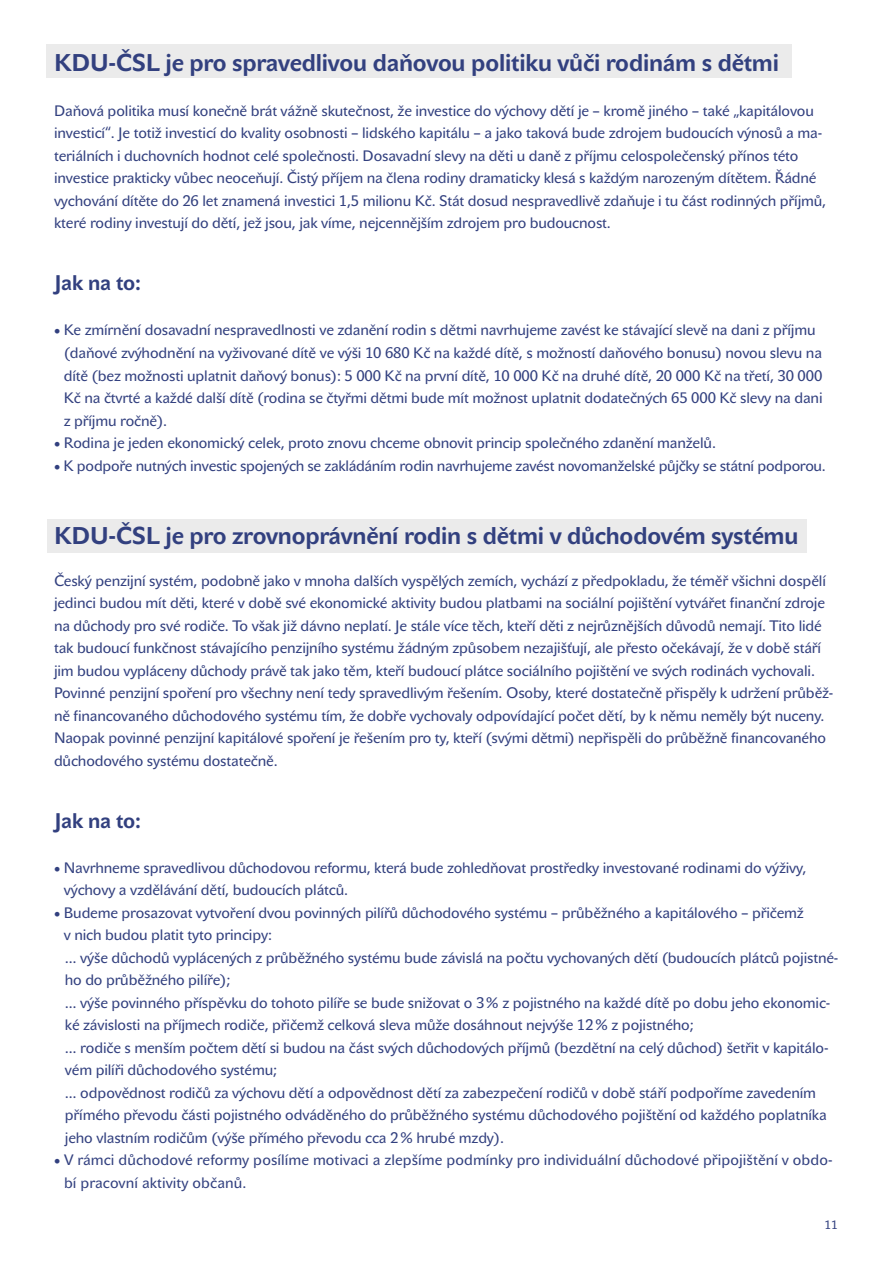
<style>
.page{position:relative;width:893px;height:1263px;background:#fff}
.page>*{position:absolute;margin:0;border:0;box-sizing:border-box;transform-origin:0 0}
.t1{font:700 24px "John Sans Text Pro";letter-spacing:-.01em;color:#32407f}
.t2{font:700 21px "John Sans Text Pro";letter-spacing:-.01em;color:#32407f}
.t3{font:15px/22.5px "John Sans Text Pro";letter-spacing:-.01em;color:#32407f}
.t4{font:12px "John Sans Text Pro";color:#32407f}
</style>
<div class="page">
<div style="left:47px;top:45px;width:745px;height:33px;background:#ebebeb"></div>
<div style="left:47px;top:519px;width:759px;height:33px;background:#ebebeb"></div>
<h1 class="t1" style="left:54px;top:49px;width:726px">KDU-ČSL je pro spravedlivou daňovou politiku vůči rodinám s dětmi</h1>
<p class="t3" style="left:54px;top:100px;width:774px">Daňová politika musí konečně brát vážně skutečnost, že investice do výchovy dětí je – kromě jiného – také „kapitálovou investicí“. Je totiž investicí do kvality osobnosti – lidského kapitálu – a jako taková bude zdrojem budoucích výnosů a ma&shy;teriálních i duchovních hodnot celé společnosti. Dosavadní slevy na děti u daně z příjmu celospolečenský přínos této investice prakticky vůbec neoceňují. Čistý příjem na člena rodiny dramaticky klesá s každým narozeným dítětem. Řádné vychování dítěte do 26 let znamená investici 1,5 milionu Kč. Stát dosud nespravedlivě zdaňuje i tu část rodinných příjmů, které rodiny investují do dětí, jež jsou, jak víme, nejcennějším zdrojem pro budoucnost.</p>
<h2 class="t2" style="left:54px;top:271px;width:88px">Jak na to:</h2>
<p class="t3" style="left:64px;top:319px;width:760px;text-indent:-10px">• Ke zmírnění dosavadní nespravedlnosti ve zdanění rodin s dětmi navrhujeme zavést ke stávající slevě na dani z příjmu (daňové zvýhodnění na vyživované dítě ve výši 10 680 Kč na každé dítě, s možností daňového bonusu) novou slevu na dítě (bez možnosti uplatnit daňový bonus): 5 000 Kč na první dítě, 10 000 Kč na druhé dítě, 20 000 Kč na třetí, 30 000<br>Kč na čtvrté a každé další dítě (rodina se čtyřmi dětmi bude mít možnost uplatnit dodatečných 65 000 Kč slevy na dani z příjmu ročně).</p>
<p class="t3" style="left:54px;top:432px;width:663px">• Rodina je jeden ekonomický celek, proto znovu chceme obnovit princip společného zdanění manželů.</p>
<p class="t3" style="left:54px;top:454px;width:773px">• K podpoře nutných investic spojených se zakládáním rodin navrhujeme zavést novomanželské půjčky se státní podporou.</p>
<h1 class="t1" style="left:54px;top:521px;width:746px">KDU -ČSL je pro zrovnoprávnění rodin s dětmi v důchodovém systému</h1>
<p class="t3" style="left:54px;top:569px;width:781px">Český penzijní systém, podobně jako v mnoha dalších vyspělých zemích, vychází z předpokladu, že téměř všichni dospělí jedinci budou mít děti, které v době své ekonomické aktivity budou platbami na sociální pojištění vytvářet finanční zdroje na důchody pro své rodiče. To však již dávno neplatí. Je stále více těch, kteří děti z nejrůznějších důvodů nemají. Tito lidé tak budoucí funkčnost stávajícího penzijního systému žádným způsobem nezajišťují, ale přesto očekávají, že v době stáří jim budou vypláceny důchody právě tak jako těm, kteří budoucí plátce sociálního pojištění ve svých rodinách vychovali.<br>Povinné penzijní spoření pro všechny není tedy spravedlivým řešením. Osoby, které dostatečně přispěly k udržení průběž&shy;ně financovaného důchodového systému tím, že dobře vychovaly odpovídající počet dětí, by k němu neměly být nuceny.<br>Naopak povinné penzijní kapitálové spoření je řešením pro ty, kteří (svými dětmi) nepřispěli do průběžně financovaného důchodového systému dostatečně.</p>
<h2 class="t2" style="left:54px;top:808px;width:88px">Jak na to:</h2>
<p class="t3" style="left:64px;top:856px;width:744px;text-indent:-10px">• Navrhneme spravedlivou důchodovou reformu, která bude zohledňovat prostředky investované rodinami do výživy, výchovy a vzdělávání dětí, budoucích plátců.</p>
<p class="t3" style="left:64px;top:901px;width:776px;text-indent:-10px">• Budeme prosazovat vytvoření dvou povinných pilířů důchodového systému – průběžného a kapitálového – přičemž<br>v nich budou platit tyto principy:<br>… výše důchodů vyplácených z průběžného systému bude závislá na počtu vychovaných dětí (budoucích plátců pojistné&shy;ho do průběžného pilíře);<br>… výše povinného příspěvku do tohoto pilíře se bude snižovat o 3% z pojistného na každé dítě po dobu jeho ekonomic&shy;ké závislosti na příjmech rodiče, přičemž celková sleva může dosáhnout nejvýše 12% z pojistného;<br>… rodiče s menším počtem dětí si budou na část svých důchodových příjmů (bezdětní na celý důchod) šetřit v kapitálo&shy;vém pilíři důchodového systému;<br>… odpovědnost rodičů za výchovu dětí a odpovědnost dětí za zabezpečení rodičů v době stáří podpoříme zavedením přímého převodu části pojistného odváděného do průběžného systému důchodového pojištění od každého poplatníka jeho vlastním rodičům (výše přímého převodu cca 2% hrubé mzdy).</p>
<p class="t3" style="left:64px;top:1149px;width:770px;text-indent:-10px">• V rámci důchodové reformy posílíme motivaci a zlepšíme podmínky pro individuální důchodové připojištění v obdo&shy;bí pracovní aktivity občanů.</p>
<p class="t4" style="left:824px;top:1217px;width:15px">11</p>
</div>
